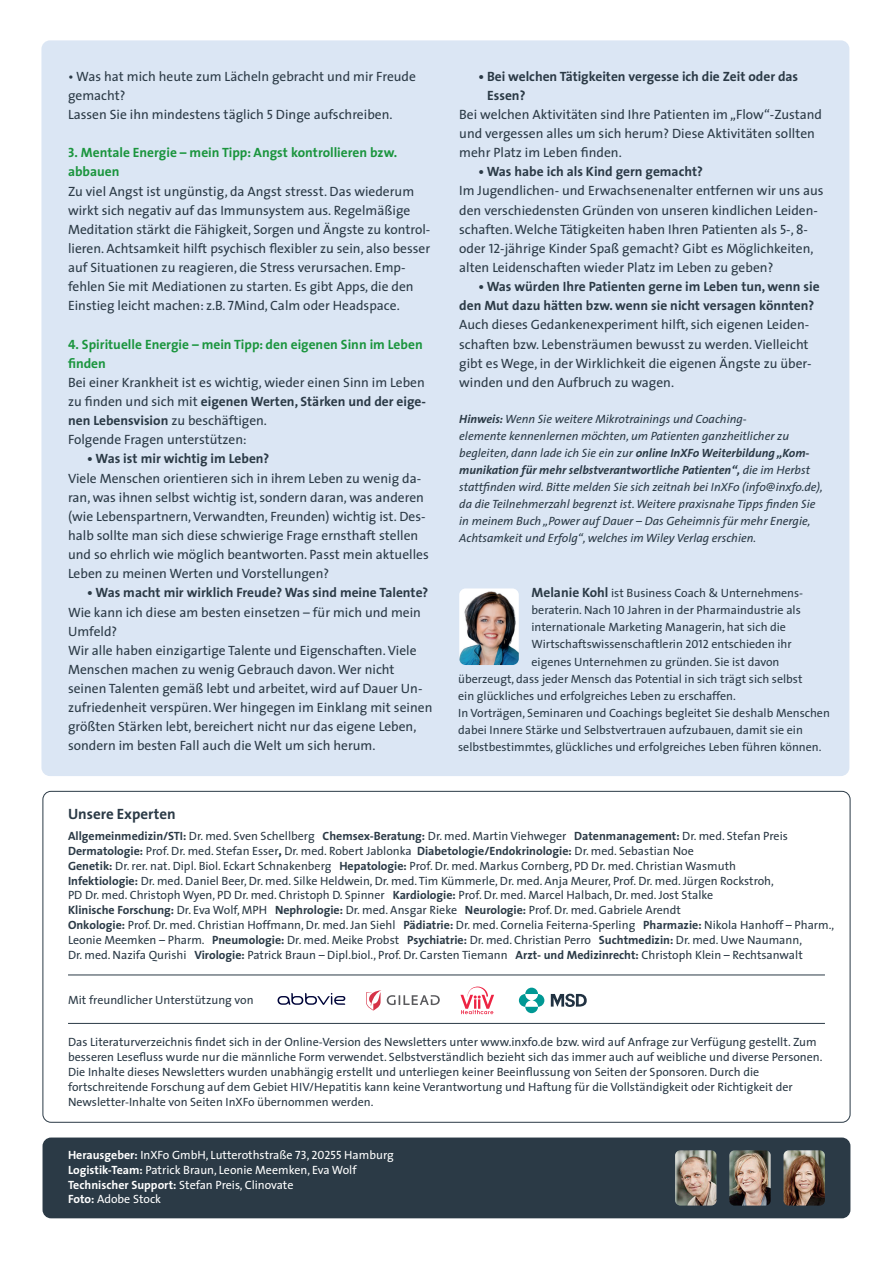
<style>
.page{position:relative;width:893px;height:1263px;background:#fff}
.page>*{position:absolute;margin:0;border:0;box-sizing:border-box;transform-origin:0 0}
.t1{font:700 15px "The Sans";color:#2b3a46}
.t2{font:13.5px/19.2px "The Sans";color:#2b3a46}
.t3{font:700 13.5px/19.2px "The Sans";color:#2b3a46}
.t4{font:700 13.5px/19.2px "The Sans";color:#1b953e}
.t5{font:12px/14.9px "The Sans";color:#2b3a46}
.t6{font:italic 12px/17px "The Sans";color:#2b3a46}
.t7{font:12px/14.9px "The Sans";color:#fff}
.s1{font-family:"The Sans Caps"}
.s2{font-family:"The Sans Bold Caps";font-weight:400}
.s3{font-weight:700}
.s4{font-weight:700;font-size:13.5px}
</style>
<div class="page">
<div style="left:41px;top:40px;width:808px;height:736px;background:#dbe6f4;border-radius:9px"></div>
<div style="left:43px;top:1137px;width:807px;height:81px;background:#2b3a46;border-radius:9px"></div>
<img style="left:729px;top:1150px;width:42px;height:55px">
<img style="left:783px;top:1150px;width:42px;height:55px">
<img style="left:675px;top:1150px;width:41px;height:55px">
<hr style="left:68px;top:1023px;width:757px;height:1px;background:#2b3a46">
<hr style="left:68px;top:974px;width:757px;height:1px;background:#2b3a46">
<svg style="left:460px;top:986px;width:34px;height:28px"></svg>
<svg style="left:519px;top:988px;width:25px;height:25px"></svg>
<svg style="left:551px;top:993px;width:36px;height:14px"></svg>
<svg style="left:278px;top:993px;width:67px;height:12px"></svg>
<svg style="left:387px;top:995px;width:53px;height:10px"></svg>
<svg style="left:366px;top:990px;width:15px;height:20px"></svg>
<img style="left:459px;top:588px;width:60px;height:77px">
<p class="t2" style="left:68px;top:66px;width:349px">• Was hat mich heute zum Lächeln gebracht und mir Freude gemacht?<br>Lassen Sie ihn mindestens täglich <span class="s1">5</span> Dinge aufschreiben.</p>
<p class="t4" style="left:68px;top:143px;width:331px"><span class="s2">3.</span> Mentale Energie – mein Tipp: Angst kontrollieren bzw. abbauen</p>
<p class="t2" style="left:68px;top:181px;width:364px">Zu viel Angst ist ungünstig, da Angst stresst. Das wiederum wirkt sich negativ auf das Immunsystem aus. Regelmäßige Meditation stärkt die Fähigkeit, Sorgen und Ängste zu kontrol&shy;lieren. Achtsamkeit hilft psychisch flexibler zu sein, also besser auf Situationen zu reagieren, die Stress verursachen. Emp&shy;fehlen Sie mit Mediationen zu starten. Es gibt Apps, die den Einstieg leicht machen: z.B. <span class="s1">7</span>Mind, Calm oder Headspace.</p>
<p class="t4" style="left:68px;top:334px;width:356px"><span class="s2">4.</span> Spirituelle Energie – mein Tipp: den eigenen Sinn im Leben finden</p>
<p class="t2" style="left:68px;top:372px;width:359px">Bei einer Krankheit ist es wichtig, wieder einen Sinn im Leben zu finden und sich mit <span class="s3">eigenen Werten, Stärken und der eige&shy;nen Lebensvision</span> zu beschäftigen.<br>Folgende Fragen unterstützen:</p>
<p class="t3" style="left:87px;top:449px;width:184px">• Was ist mir wichtig im Leben?</p>
<p class="t2" style="left:68px;top:468px;width:362px">Viele Menschen orientieren sich in ihrem Leben zu wenig da&shy;ran, was ihnen selbst wichtig ist, sondern daran, was anderen (wie Lebenspartnern, Verwandten, Freunden) wichtig ist. Des&shy;halb sollte man sich diese schwierige Frage ernsthaft stellen und so ehrlich wie möglich beantworten. Passt mein aktuelles Leben zu meinen Werten und Vorstellungen?</p>
<p class="t3" style="left:87px;top:583px;width:343px">• Was macht mir wirklich Freude? Was sind meine Talente?</p>
<p class="t2" style="left:68px;top:602px;width:366px">Wie kann ich diese am besten einsetzen – für mich und mein Umfeld?<br>Wir alle haben einzigartige Talente und Eigenschaften. Viele Menschen machen zu wenig Gebrauch davon. Wer nicht seinen Talenten gemäß lebt und arbeitet, wird auf Dauer Un&shy;zufriedenheit verspüren. Wer hingegen im Einklang mit seinen größten Stärken lebt, bereichert nicht nur das eigene Leben, sondern im besten Fall auch die Welt um sich herum.</p>
<p class="t1" style="left:68px;top:801px;width:109px">Unsere Experten</p>
<p class="t3" style="left:487px;top:66px;width:312px;text-indent:-9px">• Bei welchen Tätigkeiten vergesse ich die Zeit oder das<br>Essen?</p>
<p class="t2" style="left:459px;top:104px;width:364px">Bei welchen Aktivitäten sind Ihre Patienten im „Flow“-Zustand und vergessen alles um sich herum? Diese Aktivitäten sollten mehr Platz im Leben finden.</p>
<p class="t3" style="left:478px;top:162px;width:226px">• Was habe ich als Kind gern gemacht?</p>
<p class="t2" style="left:459px;top:181px;width:366px">Im Jugendlichen- und Erwachsenenalter entfernen wir uns aus den verschiedensten Gründen von unseren kindlichen Leiden&shy;schaften. Welche Tätigkeiten haben Ihren Patienten als <span class="s1">5-</span>, 8- oder <span class="s1">12</span>-jährige Kinder Spaß gemacht? Gibt es Möglichkeiten, alten Leidenschaften wieder Platz im Leben zu geben?</p>
<p class="t3" style="left:459px;top:277px;width:362px;text-indent:19px">• Was würden Ihre Patienten gerne im Leben tun, wenn sie den Mut dazu hätten bzw. wenn sie nicht versagen könnten?</p>
<p class="t2" style="left:459px;top:315px;width:354px">Auch dieses Gedankenexperiment hilft, sich eigenen Leiden&shy;schaften bzw. Lebensträumen bewusst zu werden. Vielleicht gibt es Wege, in der Wirklichkeit die eigenen Ängste zu über&shy;winden und den Aufbruch zu wagen.</p>
<p class="t6" style="left:459px;top:410px;width:365px"><span class="s3">Hinweis:</span> Wenn Sie weitere Mikrotrainings und Coaching-<br>elemente kennenlernen möchten, um Patienten ganzheitlicher zu begleiten, dann lade ich Sie ein zur <span class="s3">online InXFo Weiterbildung „Kom&shy;munikation für mehr selbstverantwortliche Patienten“,</span> die im Herbst stattfinden wird. Bitte melden Sie sich zeitnah bei InXFo (info@inxfo.de), da die Teilnehmerzahl begrenzt ist. Weitere praxisnahe Tipps finden Sie in meinem Buch „Power auf Dauer – Das Geheimnis für mehr Energie, Achtsamkeit und Erfolg“, welches im Wiley Verlag erschien.</p>
<p class="t5" style="left:531px;top:586px;width:273px"><span class="s4">Melanie Kohl</span> ist Business Coach &amp; Unternehmens-</p>
<p class="t5" style="left:531px;top:603px;width:271px">beraterin. Nach <span class="s1">10</span> Jahren in der Pharmaindustrie als</p>
<p class="t5" style="left:531px;top:620px;width:256px">internationale Marketing Managerin, hat sich die</p>
<p class="t5" style="left:531px;top:637px;width:262px">Wirtschaftswissenschaftlerin <span class="s1">2012</span> entschieden ihr</p>
<p class="t5" style="left:531px;top:654px;width:249px">eigenes Unternehmen zu gründen. Sie ist davon</p>
<p class="t5" style="left:458px;top:671px;width:346px">überzeugt, dass jeder Mensch das Potential in sich trägt sich selbst</p>
<p class="t5" style="left:458px;top:688px;width:279px">ein glückliches und erfolgreiches Leben zu erschaffen.</p>
<p class="t5" style="left:458px;top:705px;width:373px">In Vorträgen, Seminaren und Coachings begleitet Sie deshalb Menschen</p>
<p class="t5" style="left:458px;top:722px;width:346px">dabei Innere Stärke und Selbstvertrauen aufzubauen, damit sie ein</p>
<p class="t5" style="left:458px;top:739px;width:365px">selbstbestimmtes, glückliches und erfolgreiches Leben führen können.</p>
<p class="t5" style="left:68px;top:828px;width:768px"><span class="s3">Allgemeinmedizin/STI:</span> Dr. med. Sven Schellberg <span class="s3">Chemsex-Beratung:</span> Dr. med. Martin Viehweger <span class="s3">Datenmanagement:</span> Dr. med. Stefan Preis <span class="s3">Dermatologie:</span> Prof. Dr. med. Stefan Esser<span class="s4">,</span> Dr. med. Robert Jablonka <span class="s3">Diabetologie/Endokrinologie:</span> Dr. med. Sebastian Noe<br><span class="s3">Genetik:</span> Dr. rer. nat. Dipl. Biol. Eckart Schnakenberg <span class="s3">Hepatologie:</span> Prof. Dr. med. Markus Cornberg, PD Dr. med. Christian Wasmuth<br><span class="s3">Infektiologie:</span> Dr. med. Daniel Beer, Dr. med. Silke Heldwein, Dr. med. Tim Kümmerle, Dr. med. Anja Meurer, Prof. Dr. med. Jürgen Rockstroh,<br>PD Dr. med. Christoph Wyen, PD Dr. med. Christoph D. Spinner <span class="s3">Kardiologie:</span> Prof. Dr. med. Marcel Halbach, Dr. med. Jost Stalke<br><span class="s3">Klinische Forschung:</span> Dr. Eva Wolf, MPH <span class="s3">Nephrologie:</span> Dr. med. Ansgar Rieke <span class="s3">Neurologie:</span> Prof. Dr. med. Gabriele Arendt<br><span class="s3">Onkologie:</span> Prof. Dr. med. Christian Hoffmann, Dr. med. Jan Siehl <span class="s3">Pädiatrie:</span> Dr. med. Cornelia Feiterna-Sperling <span class="s3">Pharmazie:</span> Nikola Hanhoff – Pharm., Leonie Meemken – Pharm. <span class="s3">Pneumologie:</span> Dr. med. Meike Probst <span class="s3">Psychiatrie:</span> Dr. med. Christian Perro <span class="s3">Suchtmedizin:</span> Dr. med. Uwe Naumann,<br>Dr. med. Nazifa Qurishi <span class="s3">Virologie:</span> Patrick Braun – Dipl.biol., Prof. Dr. Carsten Tiemann <span class="s3">Arzt- und Medizinrecht:</span> Christoph Klein – Rechtsanwalt</p>
<p class="t5" style="left:68px;top:992px;width:187px">Mit freundlicher Unterstützung von</p>
<p class="t5" style="left:68px;top:1034px;width:756px">Das Literaturverzeichnis findet sich in der Online-Version des Newsletters unter www.inxfo.de bzw. wird auf Anfrage zur Verfügung gestellt. Zum besseren Lesefluss wurde nur die männliche Form verwendet. Selbstverständlich bezieht sich das immer auch auf weibliche und diverse Personen.<br>Die Inhalte dieses Newsletters wurden unabhängig erstellt und unterliegen keiner Beeinflussung von Seiten der Sponsoren. Durch die fortschreitende Forschung auf dem Gebiet HIV/Hepatitis kann keine Verantwortung und Haftung für die Vollständigkeit oder Richtigkeit der Newsletter-Inhalte von Seiten InXFo übernommen werden.</p>
<p class="t7" style="left:68px;top:1147px;width:327px"><span class="s3">Herausgeber:</span> InXFo GmbH, Lutterothstraße <span class="s1">73</span>, <span class="s1">20255</span> Hamburg <span class="s3">Logistik-Team:</span> Patrick Braun, Leonie Meemken, Eva Wolf <span class="s3">Technischer Support:</span> Stefan Preis, Clinovate<br><span class="s3">Foto:</span> Adobe Stock</p>
</div>
